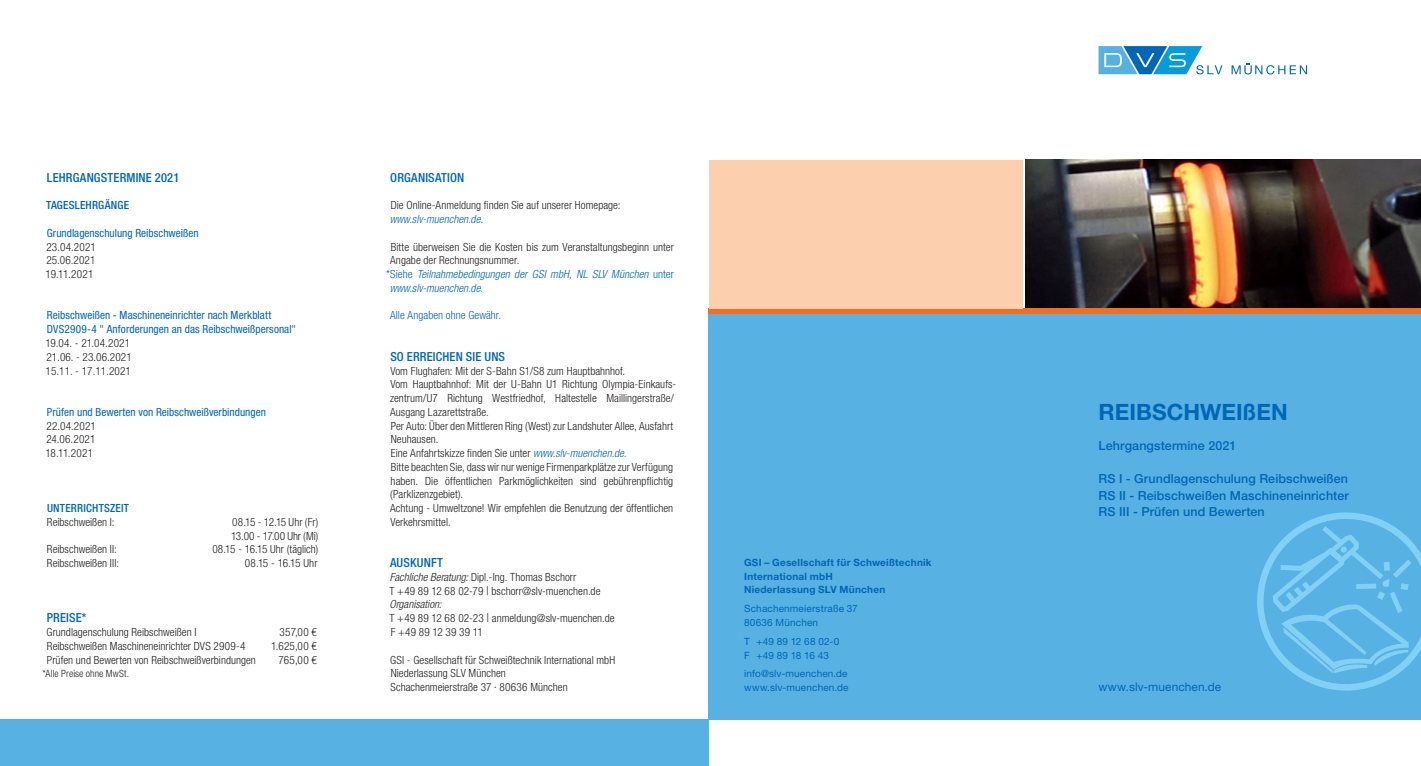
<style>
.page{position:relative;width:1421px;height:766px;background:#fff}
.page>*{position:absolute;margin:0;border:0;box-sizing:border-box;transform-origin:0 0}
.Broschüren_T_I_T_E_L{font:700 22.5px "Helvetica Neue LT Std";color:#0166b3}
.Subtitel{font:500 12.5px "Helvetica Neue LT Std";letter-spacing:.005em;color:#0166b3}
.Überschriften_Innen{font:500 condensed 12.5px "Helvetica Neue LT Std";letter-spacing:.01em;color:#0166b3}
.Informationen{font:500 condensed 12.5px "Helvetica Neue LT Std";letter-spacing:.01em;color:#0166b3}
.Anschrift{font:11.88px "Helvetica Neue LT Std";letter-spacing:.005em;color:#0166b3}
.Informationen-2{font:300 condensed 11.25px/13.8px "Helvetica Neue LT Std";letter-spacing:.005em;color:#231f20}
.Vorwort{font:300 condensed 11.25px "Helvetica Neue LT Std";letter-spacing:.005em;color:#231f20}
.Vorwort-2{font:condensed 11.25px "Helvetica Neue LT Std";color:#0166b3}
.Informationen-3{font:italic 300 condensed 11.25px/13.8px "Helvetica Neue LT Std";letter-spacing:.005em;color:#0166b3}
.Vorwort-3{font:500 condensed 11.25px "Helvetica Neue LT Std";letter-spacing:.02em;color:#0166b3}
.Überschriften_Innen-2{font:300 condensed 11.25px "Helvetica Neue LT Std";letter-spacing:.005em;color:#0166b3}
.Vorwort-4{font:300 condensed 11.25px "Helvetica Neue LT Std";letter-spacing:-.015em;color:#231f20}
.Informationen-4{font:italic 300 condensed 11.25px "Helvetica Neue LT Std";color:#231f20}
.Anschrift-2{font:10px/13.8px "Helvetica Neue LT Std";letter-spacing:.015em;color:#0166b3}
.Firmierung{font:700 10px/13.8px "Helvetica Neue LT Std";letter-spacing:.025em;color:#0166b3}
.Informationen-5{font:300 condensed 10px "Helvetica Neue LT Std";letter-spacing:.01em;color:#231f20}
.s1{font-style:normal}
.s2{font-style:italic;color:#0166b3}
.s3{color:#4b4c4d}
.s4{font-style:italic}
.s5{font-size:12.5px}
</style>
<div class="page">
<img style="left:1026px;top:159px;width:395px;height:149px">
<div style="left:709px;top:308px;width:712px;height:411px;background:#58b1e3"></div>
<div style="left:0;top:719px;width:709px;height:46px;background:#58b1e3"></div>
<svg style="left:1257px;top:512px;width:164px;height:179px"></svg>
<div style="left:709px;top:308px;width:712px;height:6px;background:#f36e21"></div>
<div style="left:709px;top:159px;width:313px;height:149px;background:#fccfae"></div>
<svg style="left:1231px;top:63px;width:76px;height:11px"></svg>
<svg style="left:1098px;top:46px;width:124px;height:28px"></svg>
<p class="Überschriften_Innen" style="left:47px;top:170px;width:134px">LEHRGANGSTERMINE 2021</p>
<p class="Vorwort-3" style="left:46px;top:199px;width:85px">TAGESLEHRGÄNGE</p>
<p class="Vorwort-2" style="left:47px;top:226px;width:154px">Grundlagenschulung Reibschweißen</p>
<p class="Vorwort" style="left:46px;top:240px;width:51px">23.04.2021</p>
<p class="Vorwort" style="left:46px;top:254px;width:51px">25.06.2021</p>
<p class="Vorwort" style="left:46px;top:268px;width:50px">19.11.2021</p>
<p class="Vorwort-2" style="left:47px;top:309px;width:226px">Reibschweißen - Maschineneinrichter nach Merkblatt</p>
<p class="Vorwort-2" style="left:47px;top:322px;width:251px">DVS2909-4 " Anforderungen an das Reibschweißpersonal"</p>
<p class="Vorwort" style="left:46px;top:336px;width:86px">19.04. - 21.04.2021</p>
<p class="Vorwort" style="left:46px;top:350px;width:87px">21.06. - 23.06.2021</p>
<p class="Vorwort" style="left:46px;top:364px;width:87px">15.11. - 17.11.2021</p>
<p class="Vorwort-2" style="left:47px;top:405px;width:221px">Prüfen und Bewerten von Reibschweißverbindungen</p>
<p class="Vorwort" style="left:46px;top:419px;width:51px">22.04.2021</p>
<p class="Vorwort" style="left:46px;top:433px;width:51px">24.06.2021</p>
<p class="Vorwort" style="left:46px;top:446px;width:49px">18.11.2021</p>
<p class="Vorwort-3" style="left:47px;top:501px;width:84px">UNTERRICHTSZEIT</p>
<p class="Vorwort" style="left:47px;top:515px;width:69px">Reibschweißen I:</p>
<p class="Vorwort" style="left:232px;top:515px;width:88px">08.15 - 12.15 Uhr (Fr)</p>
<p class="Vorwort" style="left:231px;top:529px;width:89px">13.00 - 17.00 Uhr (Mi)</p>
<p class="Vorwort" style="left:47px;top:543px;width:72px">Reibschweißen II:</p>
<p class="Vorwort" style="left:212px;top:543px;width:107px">08.15 - 16.15 Uhr (täglich)</p>
<p class="Vorwort" style="left:47px;top:556px;width:74px">Reibschweißen III:</p>
<p class="Vorwort-4" style="left:245px;top:556px;width:74px">08.15 - 16.15 Uhr</p>
<p class="Überschriften_Innen" style="left:47px;top:610px;width:41px">PREISE*</p>
<p class="Vorwort" style="left:46px;top:625px;width:152px">Grundlagenschulung Reibschweißen I</p>
<p class="Vorwort" style="left:280px;top:625px;width:39px">357,00 €</p>
<p class="Vorwort" style="left:47px;top:639px;width:200px">Reibschweißen Maschineneinrichter DVS 2909-4</p>
<p class="Vorwort" style="left:271px;top:639px;width:47px">1.625,00 €</p>
<p class="Vorwort" style="left:47px;top:653px;width:211px">Prüfen und Bewerten von Reibschweißverbindungen</p>
<p class="Vorwort" style="left:279px;top:653px;width:40px">765,00 €</p>
<p class="Informationen-5" style="left:43px;top:667px;width:88px">*Alle Preise ohne MwSt.</p>
<p class="Überschriften_Innen" style="left:390px;top:170px;width:76px">ORGANISATION</p>
<p class="Informationen-2" style="left:391px;top:198px;width:231px">Die Online-Anmeldung finden Sie auf unserer Homepage:</p>
<p class="Informationen-3" style="left:390px;top:212px;width:95px">www.slv-muenchen.de.</p>
<p class="Informationen-2" style="left:390px;top:240px;width:285px">Bitte überweisen Sie die Kosten bis zum Veranstaltungsbeginn unter<br>Angabe der Rechnungsnummer.</p>
<p class="Informationen-3" style="left:390px;top:267px;width:286px;text-indent:-4px"><span class="s1">*Siehe</span> Teilnahmebedingungen der GSI mbH, NL SLV München <span class="s1">unter </span>www.slv-muenchen.de<span class="s1">.</span></p>
<p class="Überschriften_Innen-2" style="left:390px;top:309px;width:113px">Alle Angaben ohne Gewähr.</p>
<p class="Informationen" style="left:390px;top:349px;width:116px">SO ERREICHEN SIE UNS</p>
<p class="Informationen-2" style="left:390px;top:363px;width:236px">Vom Flughafen: Mit der S-Bahn S1/S8 zum Hauptbahnhof.</p>
<p class="Informationen-2" style="left:390px;top:377px;width:288px">Vom Hauptbahnhof: Mit der U-Bahn U1 Richtung Olympia-Einkaufs&shy;zentrum/U7 Richtung Westfriedhof, Haltestelle Maillingerstraße/<br>Ausgang Lazarettstraße.</p>
<p class="Informationen-2" style="left:391px;top:418px;width:284px">Per Auto: Über den Mittleren Ring (West) zur Landshuter Allee, Ausfahrt<br>Neuhausen.</p>
<p class="Informationen-2" style="left:391px;top:446px;width:237px">Eine Anfahrtskizze finden Sie unter <span class="s2">www.slv-muenchen.de.</span></p>
<p class="Informationen-2" style="left:390px;top:460px;width:285px;text-align:justify">Bitte beachten Sie, dass wir nur wenige Firmenparkplätze zur Verfügung haben. Die öffentlichen Parkmöglichkeiten sind gebührenpflichtig (Parklizenzgebiet).</p>
<p class="Informationen-2" style="left:390px;top:501px;width:285px">Achtung - Umweltzone! Wir empfehlen die Benutzung der öffentlichen<br>Verkehrsmittel<span class="s3">.</span></p>
<p class="Informationen" style="left:390px;top:555px;width:55px">AUSKUNFT</p>
<p class="Informationen-2" style="left:390px;top:570px;width:188px"><span class="s4">Fachliche Beratung:</span> Dipl.-Ing. Thomas Bschorr</p>
<p class="Informationen-2" style="left:390px;top:583px;width:212px">T +49 89 12 68 02-79 <span class="s5">|</span> bschorr@slv-muenchen.de</p>
<p class="Informationen-4" style="left:389px;top:598px;width:54px">Organisation:</p>
<p class="Informationen-2" style="left:390px;top:611px;width:227px">T +49 89 12 68 02-23 <span class="s5">|</span> anmeldung@slv-muenchen.de</p>
<p class="Informationen-2" style="left:391px;top:625px;width:94px">F +49 89 12 39 39 11</p>
<p class="Informationen-2" style="left:390px;top:652px;width:227px">GSI - Gesellschaft für Schweißtechnik International mbH</p>
<p class="Informationen-2" style="left:391px;top:666px;width:117px">Niederlassung SLV München</p>
<p class="Informationen-2" style="left:390px;top:680px;width:179px">Schachenmeierstraße 37 · 80636 München</p>
<p class="Firmierung" style="left:744px;top:555px;width:189px">GSI – Gesellschaft für Schweißtechnik<br>International mbH<br>Niederlassung SLV München</p>
<p class="Anschrift-2" style="left:744px;top:601px;width:115px">Schachenmeierstraße 37<br>80636 München</p>
<p class="Anschrift-2" style="left:744px;top:634px;width:97px">T +49 89 12 68 02-0<br>F +49 89 18 16 43</p>
<p class="Anschrift-2" style="left:744px;top:666px;width:106px">info@slv-muenchen.de www.slv-muenchen.de</p>
<p class="Broschüren_T_I_T_E_L" style="left:1098px;top:398px;width:191px">REIBSCHWEIßEN</p>
<p class="Subtitel" style="left:1098px;top:437px;width:139px">Lehrgangstermine 2021</p>
<p class="Subtitel" style="left:1098px;top:471px;width:251px">RS I - Grundlagenschulung Reibschweißen</p>
<p class="Subtitel" style="left:1098px;top:487px;width:252px">RS II - Reibschweißen Maschineneinrichter</p>
<p class="Subtitel" style="left:1098px;top:504px;width:168px">RS III - Prüfen und Bewerten</p>
<p class="Anschrift" style="left:1098px;top:679px;width:124px">www.slv-muenchen.de</p>
</div>
